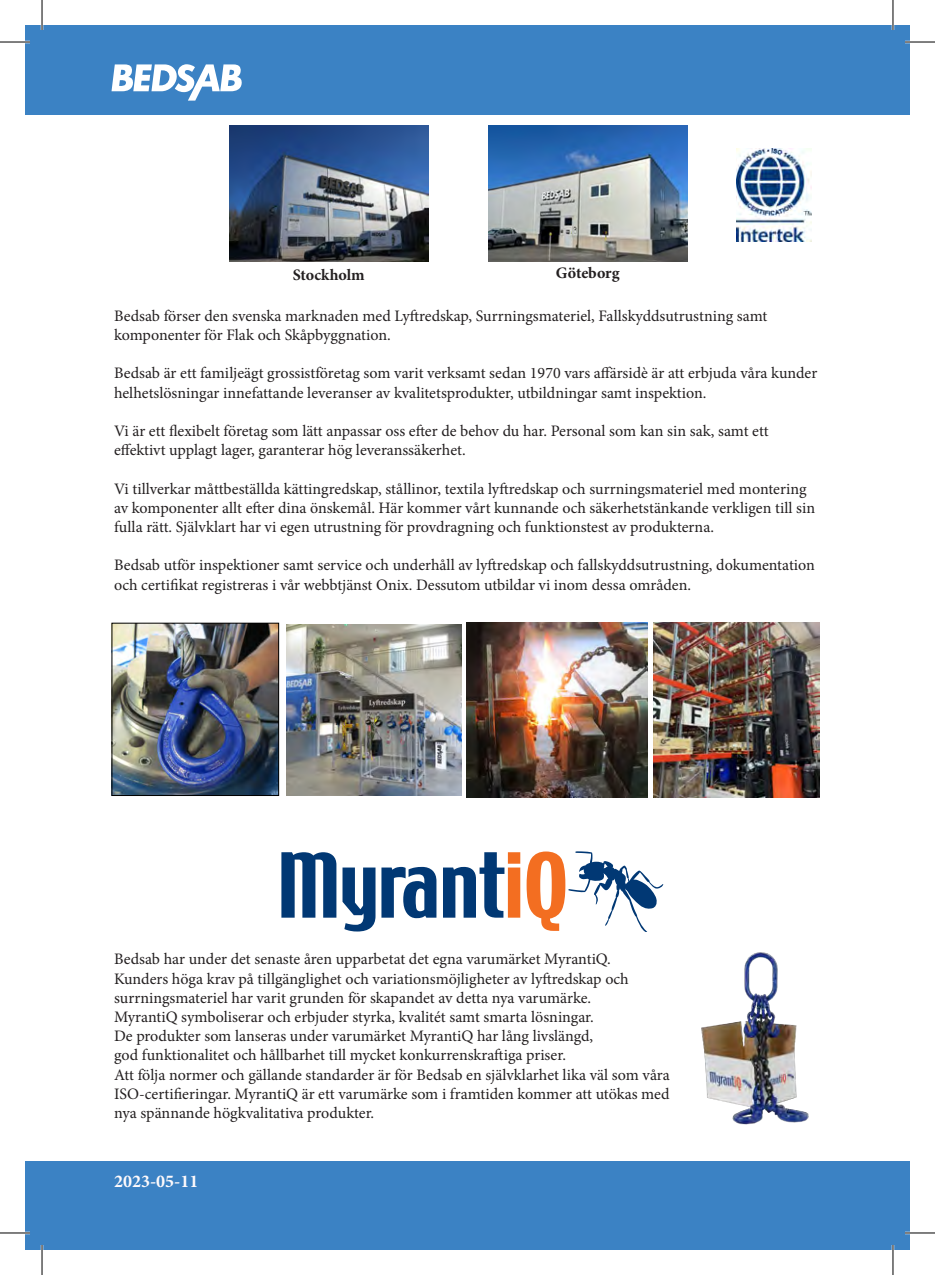
<style>
.page{position:relative;width:935px;height:1275px;background:#fff}
.page>*{position:absolute;margin:0;border:0;box-sizing:border-box;transform-origin:0 0}
.t1{font:700 18px "Minion Pro";color:#fefafc}
.t2{font:16px/19.2px "Minion Pro";color:#231f20}
.t3{font:700 16px "Minion Pro";color:#231f20}
</style>
<div class="page">
<div style="left:25px;top:25px;width:884px;height:90px;background:#3b82c4"></div>
<svg style="left:111px;top:64px;width:131px;height:37px"></svg>
<div style="left:25px;top:1162px;width:884px;height:88px;background:#3b82c4"></div>
<img style="left:736px;top:148px;width:75px;height:94px">
<img style="left:113px;top:625px;width:164px;height:169px">
<div style="left:111px;top:623px;width:168px;height:173px;border:1px solid #000"></div>
<img style="left:488px;top:126px;width:199px;height:135px">
<img style="left:229px;top:126px;width:199px;height:135px">
<svg style="left:281px;top:852px;width:55px;height:65px"></svg>
<svg style="left:342px;top:867px;width:33px;height:64px"></svg>
<svg style="left:381px;top:867px;width:55px;height:51px"></svg>
<svg style="left:443px;top:852px;width:77px;height:65px"></svg>
<svg style="left:526px;top:851px;width:137px;height:81px"></svg>
<img style="left:654px;top:622px;width:165px;height:176px">
<img style="left:286px;top:624px;width:175px;height:172px">
<img style="left:701px;top:952px;width:108px;height:173px">
<img style="left:466px;top:622px;width:181px;height:176px">
<hr style="left:0;top:41px;width:30px;height:2px;background:#fff">
<hr style="left:904px;top:41px;width:30px;height:2px;background:#fff">
<hr style="left:0;top:1231px;width:30px;height:3px;background:#fff">
<hr style="left:904px;top:1231px;width:30px;height:3px;background:#fff">
<hr style="left:41px;top:0;width:2px;height:30px;background:#fff">
<hr style="left:41px;top:1245px;width:2px;height:30px;background:#fff">
<hr style="left:891px;top:0;width:3px;height:30px;background:#fff">
<hr style="left:891px;top:1245px;width:3px;height:30px;background:#fff">
<hr style="left:0;top:42px;width:30px;height:1px;background:#000">
<hr style="left:904px;top:42px;width:30px;height:1px;background:#000">
<hr style="left:0;top:1232px;width:30px;height:1px;background:#000">
<hr style="left:904px;top:1232px;width:30px;height:1px;background:#000">
<hr style="left:42px;top:0;width:1px;height:30px;background:#000">
<hr style="left:42px;top:1245px;width:1px;height:30px;background:#000">
<hr style="left:892px;top:0;width:1px;height:30px;background:#000">
<hr style="left:892px;top:1245px;width:1px;height:30px;background:#000">
<p class="t3" style="left:292px;top:263px;width:74px">Stockholm</p>
<p class="t3" style="left:556px;top:262px;width:65px">Göteborg</p>
<p class="t2" style="left:114px;top:306px;width:654px">Bedsab förser den svenska marknaden med Lyftredskap, Surrningsmateriel, Fallskyddsutrustning samt</p>
<p class="t2" style="left:114px;top:325px;width:278px">komponenter för Flak och Skåpbyggnation.</p>
<p class="t2" style="left:114px;top:364px;width:704px">Bedsab är ett familjeägt grossistföretag som varit verksamt sedan 1970 vars affärsidè är att erbjuda våra kunder</p>
<p class="t2" style="left:114px;top:383px;width:594px">helhetslösningar innefattande leveranser av kvalitetsprodukter, utbildningar samt inspektion.</p>
<p class="t2" style="left:114px;top:421px;width:656px">Vi är ett flexibelt företag som lätt anpassar oss efter de behov du har. Personal som kan sin sak, samt ett</p>
<p class="t2" style="left:114px;top:440px;width:353px">effektivt upplagt lager, garanterar hög leveranssäkerhet.</p>
<p class="t2" style="left:114px;top:479px;width:702px">Vi tillverkar måttbeställda kättingredskap, stållinor, textila lyftredskap och surrningsmateriel med montering av komponenter allt efter dina önskemål. Här kommer vårt kunnande och säkerhetstänkande verkligen till sin fulla rätt. Självklart har vi egen utrustning för provdragning och funktionstest av produkterna.</p>
<p class="t2" style="left:114px;top:556px;width:702px">Bedsab utför inspektioner samt service och underhåll av lyftredskap och fallskyddsutrustning, dokumentation och certifikat registreras i vår webbtjänst Onix. Dessutom utbildar vi inom dessa områden.</p>
<p class="t2" style="left:114px;top:949px;width:498px">Bedsab har under det senaste åren upparbetat det egna varumärket MyrantiQ.</p>
<p class="t2" style="left:114px;top:969px;width:516px">Kunders höga krav på tillgänglighet och variationsmöjligheter av lyftredskap och</p>
<p class="t2" style="left:114px;top:988px;width:478px">surrningsmateriel har varit grunden för skapandet av detta nya varumärke.</p>
<p class="t2" style="left:114px;top:1007px;width:481px">MyrantiQ symboliserar och erbjuder styrka, kvalitét samt smarta lösningar.</p>
<p class="t2" style="left:114px;top:1026px;width:480px">De produkter som lanseras under varumärket MyrantiQ har lång livslängd,</p>
<p class="t2" style="left:114px;top:1045px;width:453px">god funktionalitet och hållbarhet till mycket konkurrenskraftiga priser.</p>
<p class="t2" style="left:114px;top:1065px;width:557px">Att följa normer och gällande standarder är för Bedsab en självklarhet lika väl som våra</p>
<p class="t2" style="left:114px;top:1084px;width:557px">ISO-certifieringar. MyrantiQ är ett varumärke som i framtiden kommer att utökas med</p>
<p class="t2" style="left:114px;top:1103px;width:262px">nya spännande högkvalitativa produkter.</p>
<p class="t1" style="left:114px;top:1168px;width:86px">2023-05-11</p>
</div>
